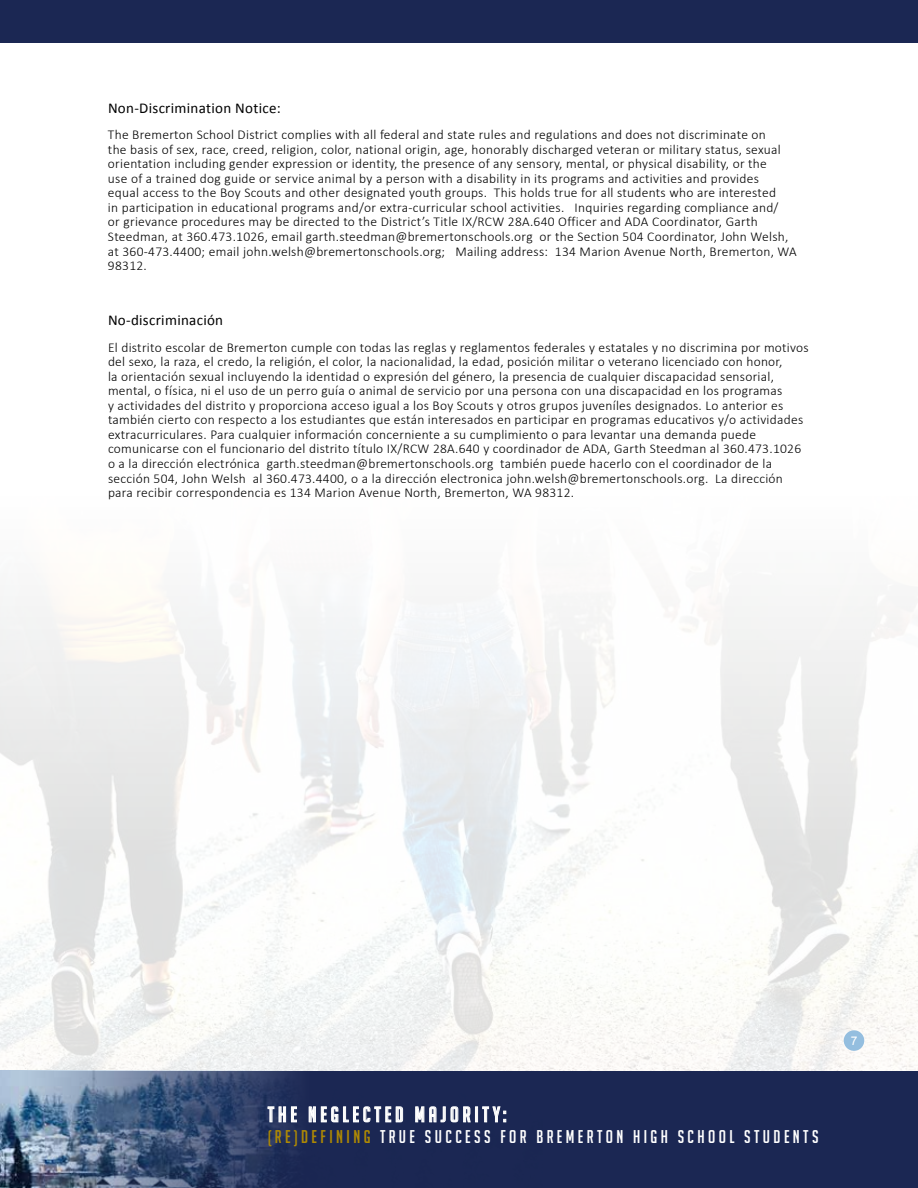
<style>
.page{position:relative;width:918px;height:1188px;background:#fff}
.page>*{position:absolute;margin:0;border:0;box-sizing:border-box;transform-origin:0 0}
.t1{font:21px "Big Noodle Titling";letter-spacing:.19em;color:#fff}
.t2{font:18px "Big Noodle Titling";letter-spacing:.19em;color:#fff}
.t3{font:15px "Calibri";letter-spacing:.02em;color:#000}
.t4{font:300 13.5px/14.5px "Calibri";letter-spacing:.02em;color:#000}
.t5{font:12px "Arial";color:#fff}
.s1{color:#ae8904}
</style>
<div class="page">
<img style="left:0;top:606px;width:918px;height:465px">
<div style="left:844px;top:1030px;width:20px;height:21px;background:#94bedf;border-radius:50%"></div>
<div style="left:0;top:1071px;width:918px;height:117px;background:#1b2753"></div>
<div style="left:0;top:0;width:918px;height:43px;background:#1b2753"></div>
<img style="left:0;top:1071px;width:507px;height:117px">
<svg style="left:268px;top:1106px;width:29px;height:16px"></svg>
<svg style="left:309px;top:1106px;width:94px;height:16px"></svg>
<svg style="left:415px;top:1106px;width:56px;height:16px"></svg>
<div style="left:475px;top:1107px;width:3px;height:15px;border:1px solid #fff"></div>
<svg style="left:482px;top:1106px;width:24px;height:16px"></svg>
<p class="t3" style="left:108px;top:98px;width:174px">Non-Discrimination Notice:</p>
<p class="t4" style="left:108px;top:127px;width:690px">The Bremerton School District complies with all federal and state rules and regulations and does not discriminate on<br>the basis of sex, race, creed, religion, color, national origin, age, honorably discharged veteran or military status, sexual orientation including gender expression or identity, the presence of any sensory, mental, or physical disability, or the<br>use of a trained dog guide or service animal by a person with a disability in its programs and activities and provides<br>equal access to the Boy Scouts and other designated youth groups. This holds true for all students who are interested<br>in participation in educational programs and/or extra-curricular school activities. Inquiries regarding compliance and/<br>or grievance procedures may be directed to the District’s Title IX/RCW 28A.640 Officer and ADA Coordinator, Garth Steedman, at 360.473.1026, email garth.steedman@bremertonschools.org or the Section 504 Coordinator, John Welsh, at 360-473.4400; email john.welsh@bremertonschools.org; Mailing address: 134 Marion Avenue North, Bremerton, WA 98312.</p>
<p class="t3" style="left:108px;top:311px;width:117px">No-discriminación</p>
<p class="t4" style="left:108px;top:339px;width:702px">El distrito escolar de Bremerton cumple con todas las reglas y reglamentos federales y estatales y no discrimina por motivos del sexo, la raza, el credo, la religión, el color, la nacionalidad, la edad, posición militar o veterano licenciado con honor,<br>la orientación sexual incluyendo la identidad o expresión del género, la presencia de cualquier discapacidad sensorial, mental, o física, ni el uso de un perro guía o animal de servicio por una persona con una discapacidad en los programas<br>y actividades del distrito y proporciona acceso igual a los Boy Scouts y otros grupos juveníles designados. Lo anterior es también cierto con respecto a los estudiantes que están interesados en participar en programas educativos y/o actividades extracurriculares. Para cualquier información concerniente a su cumplimiento o para levantar una demanda puede comunicarse con el funcionario del distrito título IX/RCW 28A.640 y coordinador de ADA, Garth Steedman al 360.473.1026 o a la dirección electrónica garth.steedman@bremertonschools.org también puede hacerlo con el coordinador de la sección 504, John Welsh al 360.473.4400, o a la dirección electronica john.welsh@bremertonschools.org. La dirección para recibir correspondencia es 134 Marion Avenue North, Bremerton, WA 98312.</p>
<h1 class="t1" style="left:268px;top:1103px;width:240px">THE NEGLECTED MAJORITY:</h1>
<h2 class="t2" style="left:268px;top:1127px;width:552px"><span class="s1">(RE)DEFINING</span> TRUE SUCCESS FOR BREMERTON HIGH SCHOOL STUDENTS</h2>
<p class="t5" style="left:851px;top:1033px;width:8px">7</p>
</div>
